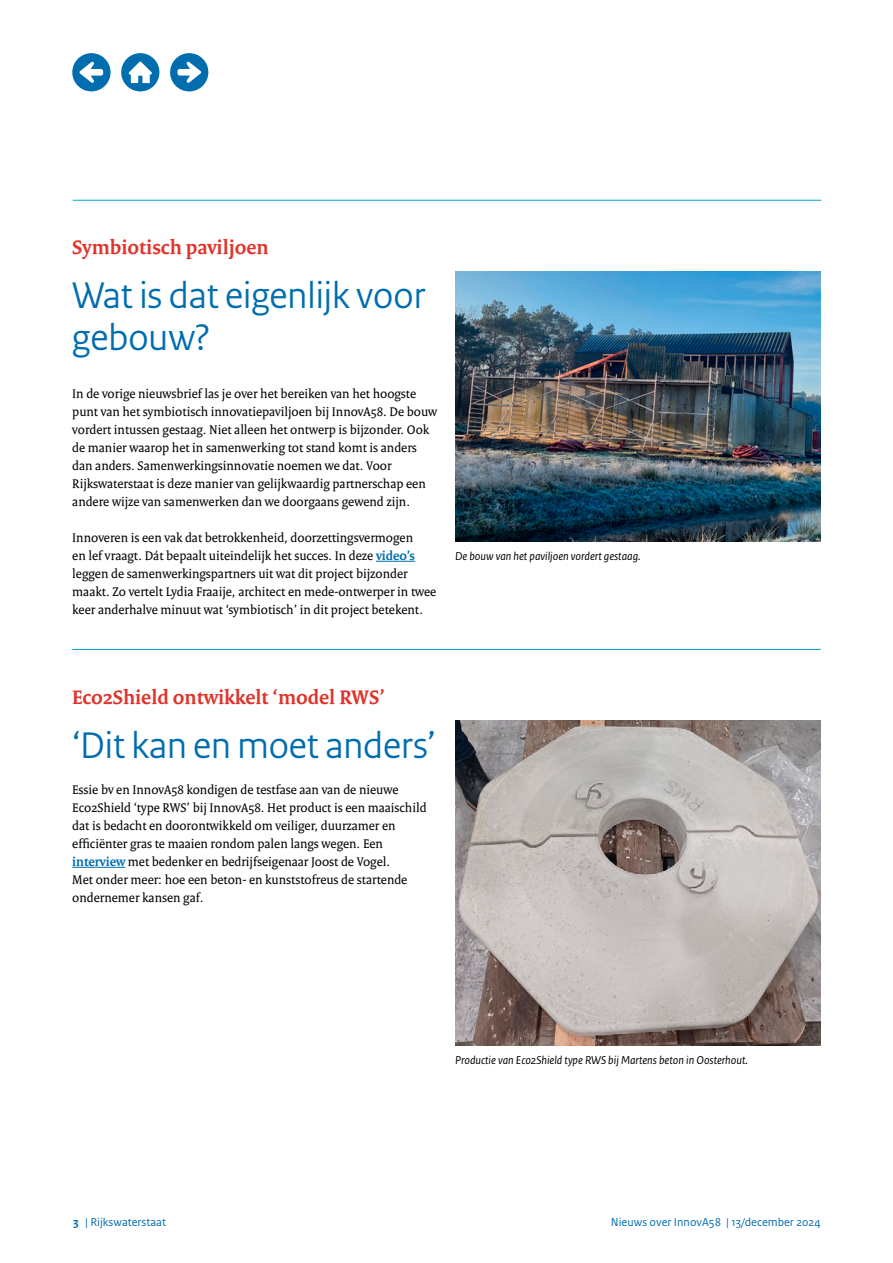
<style>
.page{position:relative;width:893px;height:1263px;background:#fff}
.page>*{position:absolute;margin:0;border:0;box-sizing:border-box;transform-origin:0 0}
.H1_Kop_artikel{font:39px/42px "Rijksoverheid Sans Heading";color:#006daf}
.H1-bovenkop_artikel{font:700 21px "Rijksoverheid Serif";color:#e0332b}
.P_Broodtekst{font:13.5px/18px "Rijksoverheid Serif";color:#000}
.P_Fotobijschrift{font:italic 12px "Rijksoverheid Sans Text";color:#000}
.t1{font:12px "Rijksoverheid Sans Text";color:#006daf}
.s1{font-weight:700;color:#006daf}
.s2{font-weight:700}
</style>
<div class="page">
<hr style="left:376px;top:561px;width:39px;height:1px;background:#006daf">
<hr style="left:72px;top:867px;width:53px;height:1px;background:#006daf">
<hr style="left:72px;top:649px;width:749px;height:1px;background:#009ede">
<hr style="left:73px;top:200px;width:748px;height:1px;background:#009ede">
<img style="left:455px;top:272px;width:366px;height:270px">
<img style="left:455px;top:721px;width:366px;height:325px">
<div style="left:170px;top:53px;width:38px;height:38px;background:#006daf;border-radius:50%"></div>
<svg style="left:177px;top:62px;width:24px;height:21px"></svg>
<div style="left:72px;top:53px;width:39px;height:38px;background:#006daf;border-radius:50%"></div>
<svg style="left:80px;top:62px;width:23px;height:21px"></svg>
<div style="left:121px;top:53px;width:38px;height:38px;background:#006daf;border-radius:50%"></div>
<svg style="left:129px;top:62px;width:23px;height:21px"></svg>
<h1 class="H1-bovenkop_artikel" style="left:72px;top:234px;width:198px">Symbiotisch paviljoen</h1>
<h1 class="H1_Kop_artikel" style="left:72px;top:275px;width:355px">Wat is dat eigenlijk voor gebouw?</h1>
<p class="P_Broodtekst" style="left:72px;top:384px;width:366px">In de vorige nieuwsbrief las je over het bereiken van het hoogste punt van het symbiotisch innovatiepaviljoen bij InnovA58. De bouw vordert intussen gestaag. Niet alleen het ontwerp is bijzonder. Ook de manier waarop het in samenwerking tot stand komt is anders dan anders. Samenwerkingsinnovatie noemen we dat. Voor Rijkswaterstaat is deze manier van gelijkwaardig partnerschap een andere wijze van samenwerken dan we doorgaans gewend zijn.</p>
<p class="P_Broodtekst" style="left:72px;top:528px;width:366px">Innoveren is een vak dat betrokkenheid, doorzettingsvermogen<br>en lef vraagt. Dát bepaalt uiteindelijk het succes. In deze <span class="s1">video’s </span>leggen de samenwerkingspartners uit wat dit project bijzonder maakt. Zo vertelt Lydia Fraaije, architect en mede-ontwerper in twee keer anderhalve minuut wat ‘symbiotisch’ in dit project betekent.</p>
<p class="P_Fotobijschrift" style="left:455px;top:549px;width:187px">De bouw van het paviljoen vordert gestaag.</p>
<h1 class="H1-bovenkop_artikel" style="left:72px;top:684px;width:314px">Eco2Shield ontwikkelt ‘model RWS’</h1>
<h1 class="H1_Kop_artikel" style="left:72px;top:725px;width:365px">‘Dit kan en moet anders’</h1>
<p class="P_Broodtekst" style="left:72px;top:780px;width:356px">Essie bv en InnovA58 kondigen de testfase aan van de nieuwe Eco2Shield ‘type RWS’ bij InnovA58. Het product is een maaischild dat is bedacht en doorontwikkeld om veiliger, duurzamer en efficiënter gras te maaien rondom palen langs wegen. Een <span class="s1">interview</span> met bedenker en bedrijfseigenaar Joost de Vogel.<br>Met onder meer: hoe een beton- en kunststofreus de startende ondernemer kansen gaf.</p>
<p class="P_Fotobijschrift" style="left:455px;top:1053px;width:294px">Productie van Eco2Shield type RWS bij Martens beton in Oosterhout.</p>
<p class="t1" style="left:73px;top:1215px;width:94px"><span class="s2">3</span> | Rijkswaterstaat</p>
<p class="t1" style="left:611px;top:1215px;width:211px">Nieuws over InnovA58 | 13/december 2024</p>
</div>
